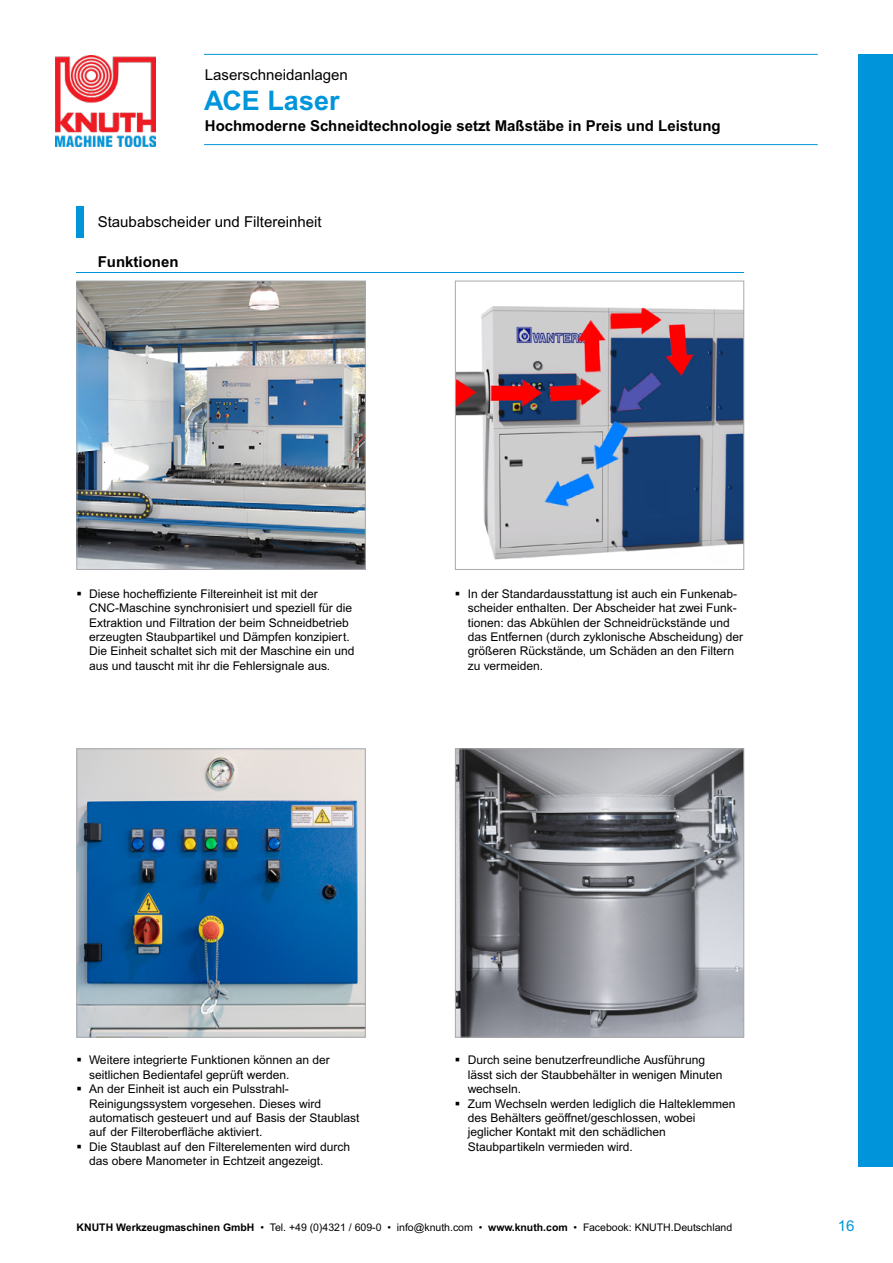
<style>
.page{position:relative;width:893px;height:1263px;background:#fff}
.page>*{position:absolute;margin:0;border:0;box-sizing:border-box;transform-origin:0 0}
.t1{font:700 27px "Arial MT Pro";color:#0095da}
.t2{font:700 15px "Arial MT Pro";color:#000}
.t3{font:15px "Arial MT Pro";color:#000}
.t4{font:15px "Arial MT Pro";color:#0095da}
.t5{font:12px/14.4px "Arial MT Pro";color:#000}
.t6{font:10.5px "Arial MT Pro";color:#000}
.s1{font-weight:700}
</style>
<div class="page">
<img style="left:79px;top:283px;width:285px;height:285px">
<div style="left:77px;top:281px;width:289px;height:289px;border:1px solid #a7a9ac"></div>
<img style="left:457px;top:306px;width:285px;height:254px">
<div style="left:455px;top:281px;width:289px;height:289px;border:1px solid #a7a9ac"></div>
<img style="left:79px;top:750px;width:285px;height:285px">
<div style="left:77px;top:748px;width:289px;height:289px;border:1px solid #a7a9ac"></div>
<img style="left:457px;top:750px;width:285px;height:285px">
<div style="left:455px;top:748px;width:289px;height:289px;border:1px solid #a7a9ac"></div>
<img style="left:56px;top:55px;width:99px;height:91px">
<div style="left:77px;top:206px;width:7px;height:31px;background:#0095da"></div>
<div style="left:859px;top:54px;width:34px;height:1112px;background:#0095da"></div>
<hr style="left:204px;top:54px;width:614px;height:1px;background:#0095da">
<hr style="left:204px;top:144px;width:614px;height:1px;background:#0095da">
<hr style="left:77px;top:272px;width:667px;height:1px;background:#0095da">
<p class="t3" style="left:205px;top:66px;width:144px">Laserschneidanlagen</p>
<p class="t2" style="left:205px;top:117px;width:517px">Hochmoderne Schneidtechnologie setzt Maßstäbe in Preis und Leistung</p>
<h1 class="t1" style="left:204px;top:84px;width:137px">ACE Laser</h1>
<p class="t3" style="left:98px;top:213px;width:225px">Staubabscheider und Filtereinheit</p>
<p class="t2" style="left:98px;top:253px;width:82px">Funktionen</p>
<p class="t5" style="left:89px;top:587px;width:267px">Diese hocheffiziente Filtereinheit ist mit der CNC-Maschine synchronisiert und speziell für die Extraktion und Filtration der beim Schneidbetrieb erzeugten Staubpartikel und Dämpfen konzipiert.<br>Die Einheit schaltet sich mit der Maschine ein und aus und tauscht mit ihr die Fehlersignale aus.</p>
<p class="t5" style="left:468px;top:587px;width:277px">In der Standardausstattung ist auch ein Funkenab&shy;scheider enthalten. Der Abscheider hat zwei Funk&shy;tionen: das Abkühlen der Schneidrückstände und das Entfernen (durch zyklonische Abscheidung) der größeren Rückstände, um Schäden an den Filtern zu vermeiden.</p>
<p class="t5" style="left:89px;top:1053px;width:272px">Weitere integrierte Funktionen können an der seitlichen Bedientafel geprüft werden.<br>An der Einheit ist auch ein Pulsstrahl-Reinigungssystem vorgesehen. Dieses wird automatisch gesteuert und auf Basis der Staublast auf der Filteroberfläche aktiviert.<br>Die Staublast auf den Filterelementen wird durch das obere Manometer in Echtzeit angezeigt.</p>
<p class="t5" style="left:468px;top:1053px;width:269px">Durch seine benutzerfreundliche Ausführung<br>lässt sich der Staubbehälter in wenigen Minuten wechseln.<br>Zum Wechseln werden lediglich die Halteklemmen des Behälters geöffnet/geschlossen, wobei jeglicher Kontakt mit den schädlichen Staubpartikeln vermieden wird.</p>
<p class="t6" style="left:77px;top:1222px;width:657px"><span class="s1">KNUTH Werkzeugmaschinen GmbH</span> • Tel. +49 (0)4321 / 609-0 • info@knuth.com • <span class="s1">www.knuth.com</span> • Facebook: KNUTH.Deutschland</p>
<p class="t4" style="left:838px;top:1217px;width:18px">16</p>
</div>
